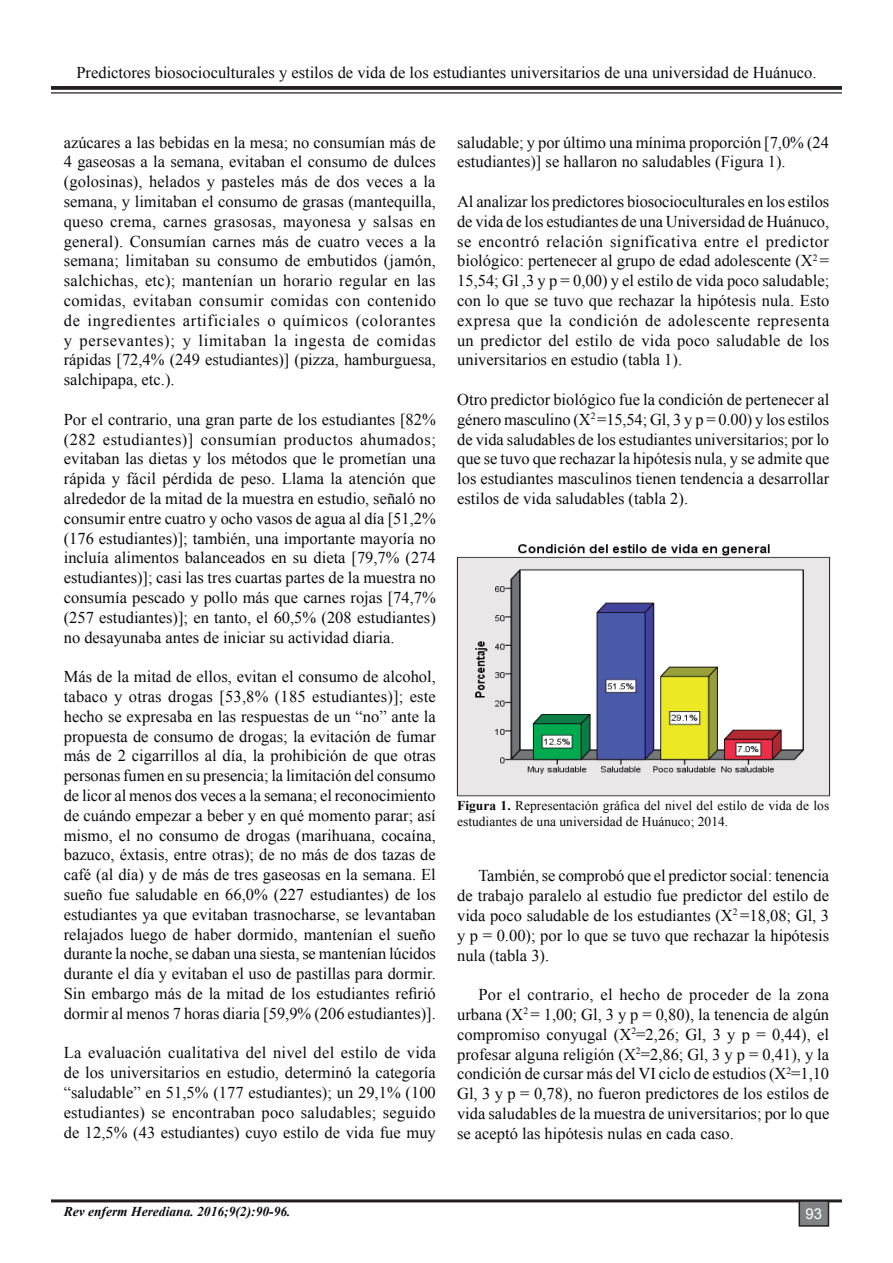
<style>
.page{position:relative;width:893px;height:1263px;background:#fff}
.page>*{position:absolute;margin:0;border:0;box-sizing:border-box;transform-origin:0 0}
.t1{font:16.5px/19.8px "Times New Roman";color:#0b090d;text-align:justify}
.t2{font:15px "Arial";color:#fff}
.t3{font:13.5px/16.2px "Times New Roman";color:#0b090d}
.t4{font:italic 700 13.5px "Times New Roman";color:#0b090d}
.s1{font-weight:700}
</style>
<div class="page">
<svg style="left:51px;top:86px;width:791px;height:4px;background:#302c2d"></svg>
<hr style="left:51px;top:92px;width:791px;height:2px;background:#231f20">
<hr style="left:51px;top:1199px;width:791px;height:3px;background:#231f20">
<div style="left:799px;top:1201px;width:29px;height:25px;background:#808285"></div>
<div style="left:798px;top:1200px;width:31px;height:27px;border:2px solid #231f20"></div>
<img style="left:456px;top:544px;width:375px;height:253px">
<p class="t1" style="left:76px;top:62px;width:742px">Predictores biosocioculturales y estilos de vida de los estudiantes universitarios de una universidad de Huánuco.</p>
<p class="t1" style="left:64px;top:132px;width:374px">azúcares a las bebidas en la mesa; no consumían más de 4 gaseosas a la semana, evitaban el consumo de dulces (golosinas), helados y pasteles más de dos veces a la semana, y limitaban el consumo de grasas (mantequilla, queso crema, carnes grasosas, mayonesa y salsas en general). Consumían carnes más de cuatro veces a la semana; limitaban su consumo de embutidos (jamón, salchichas, etc); mantenían un horario regular en las comidas, evitaban consumir comidas con contenido de ingredientes artificiales o químicos (colorantes y persevantes); y limitaban la ingesta de comidas rápidas [72,4% (249 estudiantes)] (pizza, hamburguesa, salchipapa, etc.).</p>
<p class="t1" style="left:64px;top:409px;width:374px">Por el contrario, una gran parte de los estudiantes [82% (282 estudiantes)] consumían productos ahumados; evitaban las dietas y los métodos que le prometían una rápida y fácil pérdida de peso. Llama la atención que alrededor de la mitad de la muestra en estudio, señaló no consumir entre cuatro y ocho vasos de agua al día [51,2% (176 estudiantes)]; también, una importante mayoría no incluía alimentos balanceados en su dieta [79,7% (274 estudiantes)]; casi las tres cuartas partes de la muestra no consumía pescado y pollo más que carnes rojas [74,7% (257 estudiantes)]; en tanto, el 60,5% (208 estudiantes) no desayunaba antes de iniciar su actividad diaria.</p>
<p class="t1" style="left:64px;top:666px;width:374px">Más de la mitad de ellos, evitan el consumo de alcohol, tabaco y otras drogas [53,8% (185 estudiantes)]; este hecho se expresaba en las respuestas de un “no” ante la propuesta de consumo de drogas; la evitación de fumar más de 2 cigarrillos al día, la prohibición de que otras personas fumen en su presencia; la limitación del consumo de licor al menos dos veces a la semana; el reconocimiento de cuándo empezar a beber y en qué momento parar; así mismo, el no consumo de drogas (marihuana, cocaína, bazuco, éxtasis, entre otras); de no más de dos tazas de café (al día) y de más de tres gaseosas en la semana. El sueño fue saludable en 66,0% (227 estudiantes) de los estudiantes ya que evitaban trasnocharse, se levantaban relajados luego de haber dormido, mantenían el sueño durante la noche, se daban una siesta, se mantenían lúcidos durante el día y evitaban el uso de pastillas para dormir.<br>Sin embargo más de la mitad de los estudiantes refirió dormir al menos 7 horas diaria [59,9% (206 estudiantes)].</p>
<p class="t1" style="left:64px;top:1043px;width:374px">La evaluación cualitativa del nivel del estilo de vida de los universitarios en estudio, determinó la categoría “saludable” en 51,5% (177 estudiantes); un 29,1% (100 estudiantes) se encontraban poco saludables; seguido de 12,5% (43 estudiantes) cuyo estilo de vida fue muy</p>
<p class="t1" style="left:457px;top:132px;width:373px">saludable; y por último una mínima proporción [7,0% (24 estudiantes)] se hallaron no saludables (Figura 1).</p>
<p class="t1" style="left:457px;top:191px;width:374px">Al analizar los predictores biosocioculturales en los estilos de vida de los estudiantes de una Universidad de Huánuco, se encontró relación significativa entre el predictor biológico: pertenecer al grupo de edad adolescente (X<sup>2</sup> = 15,54; Gl ,3 y p = 0,00) y el estilo de vida poco saludable; con lo que se tuvo que rechazar la hipótesis nula. Esto expresa que la condición de adolescente representa un predictor del estilo de vida poco saludable de los universitarios en estudio (tabla 1).</p>
<p class="t1" style="left:457px;top:389px;width:374px">Otro predictor biológico fue la condición de pertenecer al género masculino (X<sup>2</sup> =15,54; Gl, 3 y p = 0.00) y los estilos de vida saludables de los estudiantes universitarios; por lo que se tuvo que rechazar la hipótesis nula, y se admite que los estudiantes masculinos tienen tendencia a desarrollar estilos de vida saludables (tabla 2).</p>
<p class="t3" style="left:457px;top:797px;width:374px"><span class="s1">Figura 1.</span> Representación gráfica del nivel del estilo de vida de los estudiantes de una universidad de Huánuco; 2014.</p>
<p class="t1" style="left:457px;top:866px;width:374px;text-indent:21px">También, se comprobó que el predictor social: tenencia de trabajo paralelo al estudio fue predictor del estilo de vida poco saludable de los estudiantes (X<sup>2</sup> =18,08; Gl, 3 y p = 0.00); por lo que se tuvo que rechazar la hipótesis nula (tabla 3).</p>
<p class="t1" style="left:457px;top:984px;width:374px;text-indent:21px">Por el contrario, el hecho de proceder de la zona urbana (X<sup>2</sup> = 1,00; Gl, 3 y p = 0,80), la tenencia de algún compromiso conyugal (X<sup>2</sup>=2,26; Gl, 3 y p = 0,44), el profesar alguna religión (X<sup>2</sup>=2,86; Gl, 3 y p = 0,41), y la condición de cursar más del VI ciclo de estudios (X<sup>2</sup>=1,10<br>Gl, 3 y p = 0,78), no fueron predictores de los estilos de vida saludables de la muestra de universitarios; por lo que se aceptó las hipótesis nulas en cada caso.</p>
<p class="t4" style="left:64px;top:1202px;width:228px">Rev enferm Herediana. 2016;9(2):90-96.</p>
<p class="t2" style="left:805px;top:1204px;width:18px">93</p>
</div>
